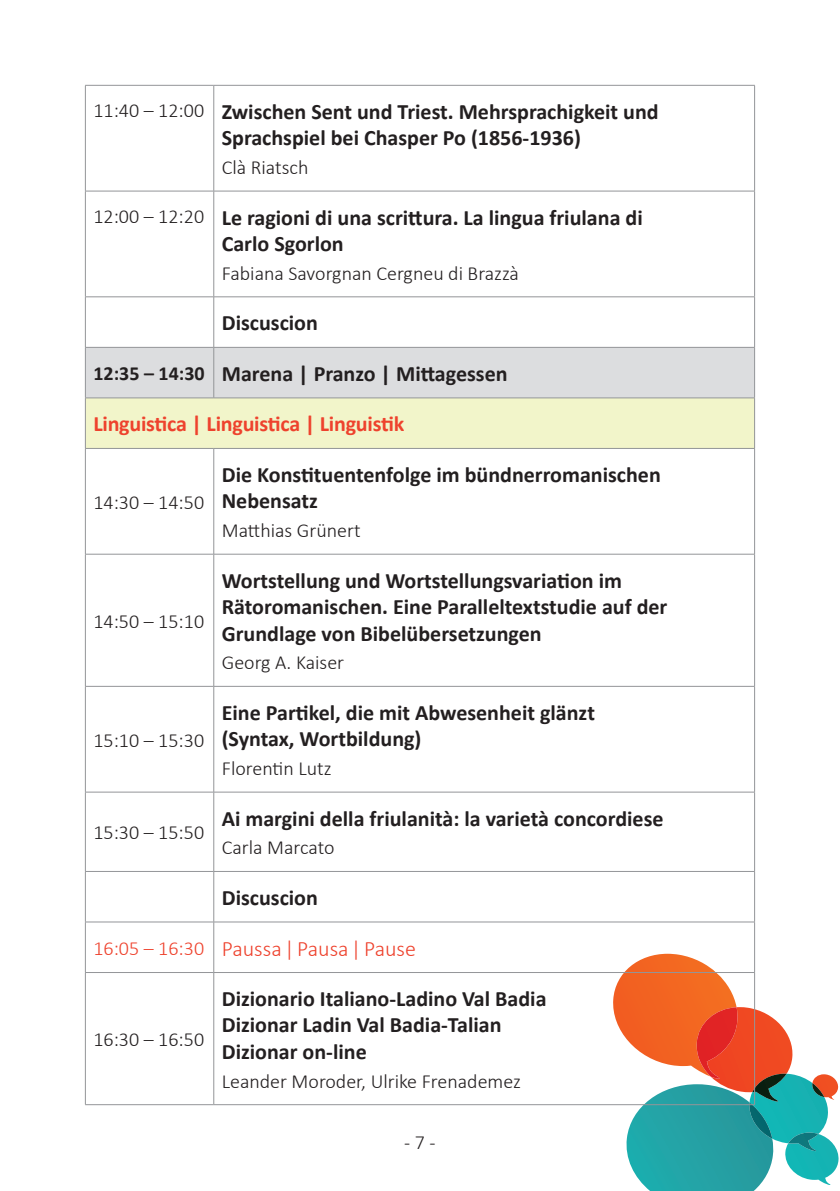
<style>
.page{position:relative;width:840px;height:1191px;background:#fff}
.page>*{position:absolute;margin:0;border:0;box-sizing:border-box;transform-origin:0 0}
.t1{font:700 22px/26.4px "Calibri";color:#231f20}
.t2{font:700 22px "Calibri";letter-spacing:-.01em;color:#ee422d}
.t3{font:300 22px "Calibri";color:#ee422d}
.t4{font:300 20px "Calibri";color:#231f20}
.s1{font-weight:300;font-size:20px}
.s2{font-size:20px}
</style>
<div class="page">
<svg style="left:610px;top:953px;width:228px;height:238px"></svg>
<img style="left:747px;top:1102px;width:24px;height:36px">
<img style="left:752px;top:1073px;width:34px;height:28px">
<img style="left:787px;top:1132px;width:30px;height:19px">
<img style="left:811px;top:1083px;width:12px;height:14px">
<div style="left:86px;top:348px;width:667px;height:49px;background:#dcdddf"></div>
<div style="left:85px;top:398px;width:669px;height:50px;background:#f2f5ca"></div>
<hr style="left:85px;top:397px;width:129px;height:1px;background:#939598">
<hr style="left:85px;top:398px;width:1px;height:50px;background:#939598">
<hr style="left:214px;top:397px;width:540px;height:1px;background:#939598">
<hr style="left:753px;top:398px;width:1px;height:50px;background:#939598">
<hr style="left:85px;top:448px;width:129px;height:1px;background:#939598">
<hr style="left:214px;top:448px;width:540px;height:1px;background:#939598">
<hr style="left:85px;top:85px;width:129px;height:1px;background:#939598">
<hr style="left:85px;top:86px;width:1px;height:105px;background:#939598">
<hr style="left:214px;top:85px;width:540px;height:1px;background:#939598">
<hr style="left:213px;top:86px;width:1px;height:105px;background:#939598">
<hr style="left:753px;top:86px;width:1px;height:105px;background:#939598">
<hr style="left:85px;top:191px;width:129px;height:1px;background:#939598">
<hr style="left:85px;top:191px;width:1px;height:105px;background:#939598">
<hr style="left:214px;top:191px;width:540px;height:1px;background:#939598">
<hr style="left:213px;top:191px;width:1px;height:105px;background:#939598">
<hr style="left:753px;top:191px;width:1px;height:105px;background:#939598">
<hr style="left:85px;top:296px;width:129px;height:1px;background:#939598">
<hr style="left:85px;top:297px;width:1px;height:50px;background:#939598">
<hr style="left:214px;top:296px;width:540px;height:1px;background:#939598">
<hr style="left:213px;top:297px;width:1px;height:50px;background:#939598">
<hr style="left:753px;top:297px;width:1px;height:50px;background:#939598">
<hr style="left:85px;top:347px;width:129px;height:1px;background:#939598">
<hr style="left:85px;top:347px;width:1px;height:51px;background:#939598">
<hr style="left:214px;top:347px;width:540px;height:1px;background:#939598">
<hr style="left:213px;top:347px;width:1px;height:51px;background:#939598">
<hr style="left:753px;top:347px;width:1px;height:51px;background:#939598">
<hr style="left:85px;top:449px;width:1px;height:105px;background:#939598">
<hr style="left:213px;top:449px;width:1px;height:105px;background:#939598">
<hr style="left:753px;top:449px;width:1px;height:105px;background:#939598">
<hr style="left:85px;top:554px;width:129px;height:1px;background:#939598">
<hr style="left:85px;top:554px;width:1px;height:132px;background:#939598">
<hr style="left:214px;top:554px;width:540px;height:1px;background:#939598">
<hr style="left:213px;top:554px;width:1px;height:132px;background:#939598">
<hr style="left:753px;top:554px;width:1px;height:132px;background:#939598">
<hr style="left:85px;top:686px;width:129px;height:1px;background:#939598">
<hr style="left:85px;top:686px;width:1px;height:106px;background:#939598">
<hr style="left:214px;top:686px;width:540px;height:1px;background:#939598">
<hr style="left:213px;top:686px;width:1px;height:106px;background:#939598">
<hr style="left:753px;top:686px;width:1px;height:106px;background:#939598">
<hr style="left:85px;top:791px;width:129px;height:1px;background:#939598">
<hr style="left:85px;top:792px;width:1px;height:79px;background:#939598">
<hr style="left:214px;top:791px;width:540px;height:1px;background:#939598">
<hr style="left:213px;top:792px;width:1px;height:79px;background:#939598">
<hr style="left:753px;top:792px;width:1px;height:79px;background:#939598">
<hr style="left:85px;top:871px;width:129px;height:1px;background:#939598">
<hr style="left:85px;top:871px;width:1px;height:50px;background:#939598">
<hr style="left:214px;top:871px;width:540px;height:1px;background:#939598">
<hr style="left:213px;top:871px;width:1px;height:50px;background:#939598">
<hr style="left:753px;top:871px;width:1px;height:50px;background:#939598">
<hr style="left:85px;top:921px;width:129px;height:1px;background:#939598">
<hr style="left:85px;top:922px;width:1px;height:50px;background:#939598">
<hr style="left:214px;top:921px;width:540px;height:1px;background:#939598">
<hr style="left:213px;top:922px;width:1px;height:50px;background:#939598">
<hr style="left:753px;top:922px;width:1px;height:50px;background:#939598">
<hr style="left:85px;top:972px;width:129px;height:1px;background:#939598">
<hr style="left:85px;top:972px;width:1px;height:132px;background:#939598">
<hr style="left:214px;top:972px;width:540px;height:1px;background:#939598">
<hr style="left:213px;top:972px;width:1px;height:132px;background:#939598">
<hr style="left:753px;top:972px;width:1px;height:132px;background:#939598">
<hr style="left:85px;top:1104px;width:129px;height:1px;background:#939598">
<hr style="left:214px;top:1104px;width:540px;height:1px;background:#939598">
<p class="t1" style="left:222px;top:98px;width:438px;text-indent:-128px"><span class="s1">11:40 – 12:00</span> Zwischen Sent und Triest. Mehrsprachigkeit und<br>Sprachspiel bei Chasper Po (1856-1936)</p>
<p class="t4" style="left:222px;top:155px;width:88px">Clà Riatsch</p>
<p class="t1" style="left:222px;top:204px;width:422px;text-indent:-128px"><span class="s1">12:00 – 12:20</span> Le ragioni di una scrittura. La lingua friulana di<br>Carlo Sgorlon</p>
<p class="t4" style="left:222px;top:261px;width:298px">Fabiana Savorgnan Cergneu di Brazzà</p>
<p class="t1" style="left:222px;top:310px;width:98px">Discuscion</p>
<p class="t1" style="left:93px;top:360px;width:415px"><span class="s2">12:35 – 14:30</span> Marena | Pranzo | Mittagessen</p>
<p class="t2" style="left:93px;top:410px;width:312px">Linguistica | Linguistica | Linguistik</p>
<p class="t4" style="left:93px;top:490px;width:112px">14:30 – 14:50</p>
<p class="t4" style="left:93px;top:608px;width:112px">14:50 – 15:10</p>
<p class="t4" style="left:93px;top:727px;width:112px">15:10 – 15:30</p>
<p class="t1" style="left:222px;top:461px;width:440px">Die Konstituentenfolge im bündnerromanischen<br>Nebensatz</p>
<p class="t4" style="left:222px;top:518px;width:140px">Matthias Grünert</p>
<p class="t1" style="left:222px;top:567px;width:447px">Wortstellung und Wortstellungsvariation im<br>Rätoromanischen. Eine Paralleltextstudie auf der<br>Grundlage von Bibelübersetzungen</p>
<p class="t4" style="left:222px;top:650px;width:124px">Georg A. Kaiser</p>
<p class="t1" style="left:222px;top:699px;width:374px">Eine Partikel, die mit Abwesenheit glänzt (Syntax, Wortbildung)</p>
<p class="t4" style="left:222px;top:756px;width:111px">Florentin Lutz</p>
<p class="t1" style="left:222px;top:805px;width:443px">Ai margini della friulanità: la varietà concordiese</p>
<p class="t4" style="left:222px;top:835px;width:114px">Carla Marcato</p>
<p class="t1" style="left:222px;top:884px;width:98px">Discuscion</p>
<p class="t3" style="left:93px;top:934px;width:324px"><span class="s2">16:05 – 16:30</span> Paussa |Pausa |Pause</p>
<p class="t4" style="left:93px;top:820px;width:112px">15:30 – 15:50</p>
<p class="t4" style="left:93px;top:1027px;width:112px">16:30 – 16:50</p>
<p class="t1" style="left:222px;top:985px;width:326px">Dizionario Italiano-Ladino Val Badia<br>Dizionar Ladin Val Badia-Talian<br>Dizionar on-line</p>
<p class="t4" style="left:222px;top:1068px;width:300px">Leander Moroder, Ulrike Frenademez</p>
<p class="t4" style="left:404px;top:1130px;width:33px">- 7 -</p>
</div>
